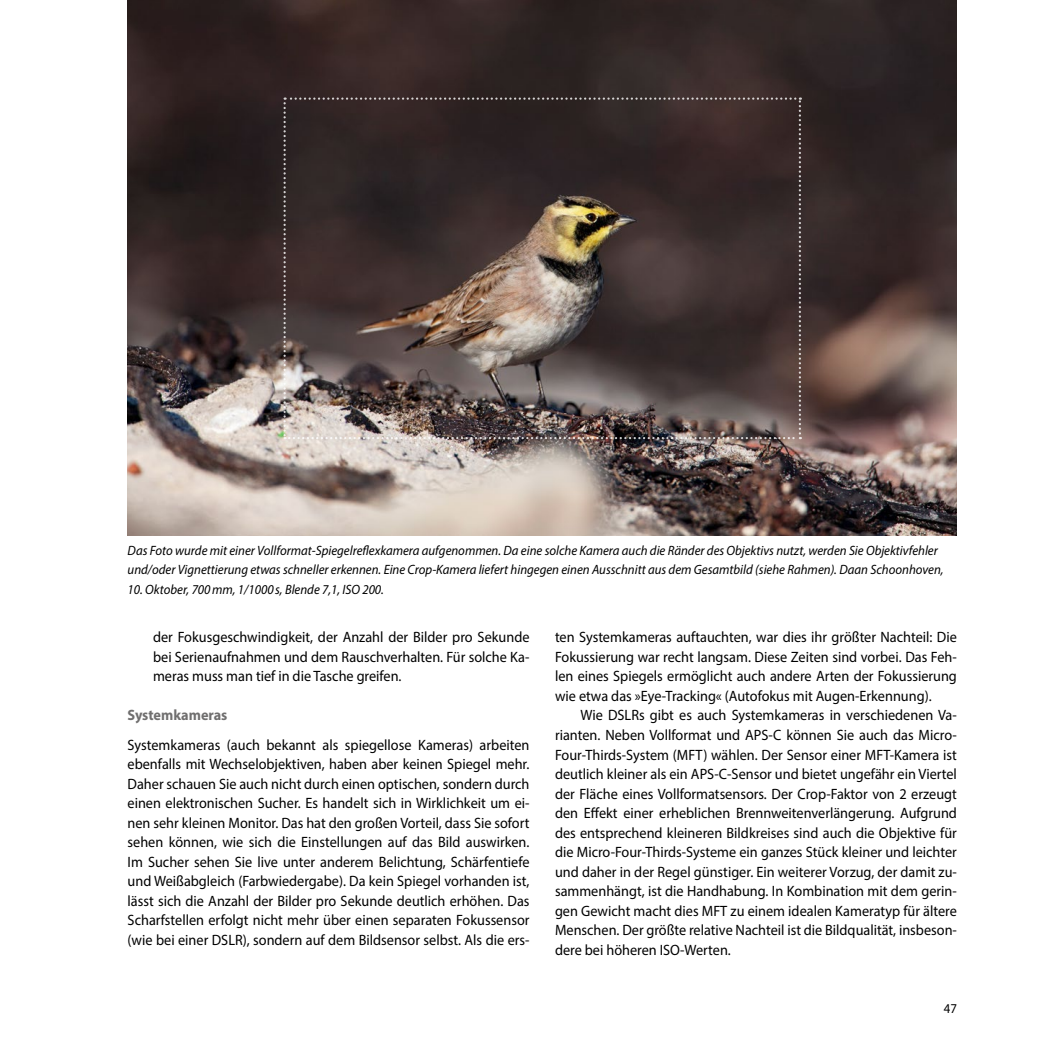
<style>
.page{position:relative;width:1042px;height:1042px;background:#fff}
.page>*{position:absolute;margin:0;border:0;box-sizing:border-box;transform-origin:0 0}
.Haupttext_Anf{font:15px/19.5px "Myriad Pro";color:#000;text-align:justify;scale:.95 1}
.Haupttext_Folge{font:15px/19.5px "Myriad Pro";color:#000;text-align:justify;scale:.95 1}
.Heading_3{font:700 15px "Myriad Pro";color:#706f6f;scale:.95 1}
.BU_linksbündig_Grund{font:italic 13.5px/19.5px "Myriad Pro";color:#000;scale:.95 1}
.t1{font:13.5px "Myriad Pro";color:#000;scale:.95 1}
</style>
<div class="page">
<img style="left:128px;top:0;width:829px;height:535px">
<svg style="left:283px;top:97px;width:518px;height:342px;background:#4e413e"></svg>
<p class="BU_linksbündig_Grund" style="left:128px;top:540px;width:860px">Das Foto wurde mit einer Vollformat-Spiegelreflexkamera aufgenommen. Da eine solche Kamera auch die Ränder des Objektivs nutzt, werden Sie Objektivfehler und/oder Vignettierung etwas schneller erkennen. Eine Crop-Kamera liefert hingegen einen Ausschnitt aus dem Gesamtbild (siehe Rahmen). Daan Schoonhoven,</p>
<p class="BU_linksbündig_Grund" style="left:128px;top:579px;width:271px">10. Oktober, 700mm, 1/1000 s, Blende 7,1, ISO 200.</p>
<p class="Haupttext_Folge" style="left:153px;top:627px;width:398px">der Fokusgeschwindigkeit, der Anzahl der Bilder pro Sekunde bei Serienaufnahmen und dem Rauschverhalten. Für solche Ka&shy;meras muss man tief in die Tasche greifen.</p>
<p class="Heading_3" style="left:128px;top:705px;width:107px">Systemkameras</p>
<p class="Haupttext_Anf" style="left:128px;top:735px;width:425px">Systemkameras (auch bekannt als spiegellose Kameras) arbeiten ebenfalls mit Wechselobjektiven, haben aber keinen Spiegel mehr.<br>Daher schauen Sie auch nicht durch einen optischen, sondern durch einen elektronischen Sucher. Es handelt sich in Wirklichkeit um ei&shy;nen sehr kleinen Monitor. Das hat den großen Vorteil, dass Sie sofort sehen können, wie sich die Einstellungen auf das Bild auswirken.<br>Im Sucher sehen Sie live unter anderem Belichtung, Schärfentiefe und Weißabgleich (Farbwiedergabe). Da kein Spiegel vorhanden ist, lässt sich die Anzahl der Bilder pro Sekunde deutlich erhöhen. Das Scharfstellen erfolgt nicht mehr über einen separaten Fokussensor (wie bei einer DSLR), sondern auf dem Bildsensor selbst. Als die ers-</p>
<p class="Haupttext_Anf" style="left:555px;top:627px;width:424px">ten Systemkameras auftauchten, war dies ihr größter Nachteil: Die Fokussierung war recht langsam. Diese Zeiten sind vorbei. Das Feh&shy;len eines Spiegels ermöglicht auch andere Arten der Fokussierung wie etwa das »Eye-Tracking« (Autofokus mit Augen-Erkennung).</p>
<p class="Haupttext_Folge" style="left:555px;top:705px;width:424px;text-indent:26px">Wie DSLRs gibt es auch Systemkameras in verschiedenen Va&shy;rianten. Neben Vollformat und APS-C können Sie auch das Micro-Four-Thirds-System (MFT) wählen. Der Sensor einer MFT-Kamera ist deutlich kleiner als ein APS-C-Sensor und bietet ungefähr ein Viertel der Fläche eines Vollformatsensors. Der Crop-Faktor von 2 erzeugt den Effekt einer erheblichen Brennweitenverlängerung. Aufgrund des entsprechend kleineren Bildkreises sind auch die Objektive für die Micro-Four-Thirds-Systeme ein ganzes Stück kleiner und leichter und daher in der Regel günstiger. Ein weiterer Vorzug, der damit zu&shy;sammenhängt, ist die Handhabung. In Kombination mit dem gerin&shy;gen Gewicht macht dies MFT zu einem idealen Kameratyp für ältere Menschen. Der größte relative Nachteil ist die Bildqualität, insbeson&shy;dere bei höheren ISO-Werten.</p>
<p class="t1" style="left:944px;top:1000px;width:15px">47</p>
</div>
